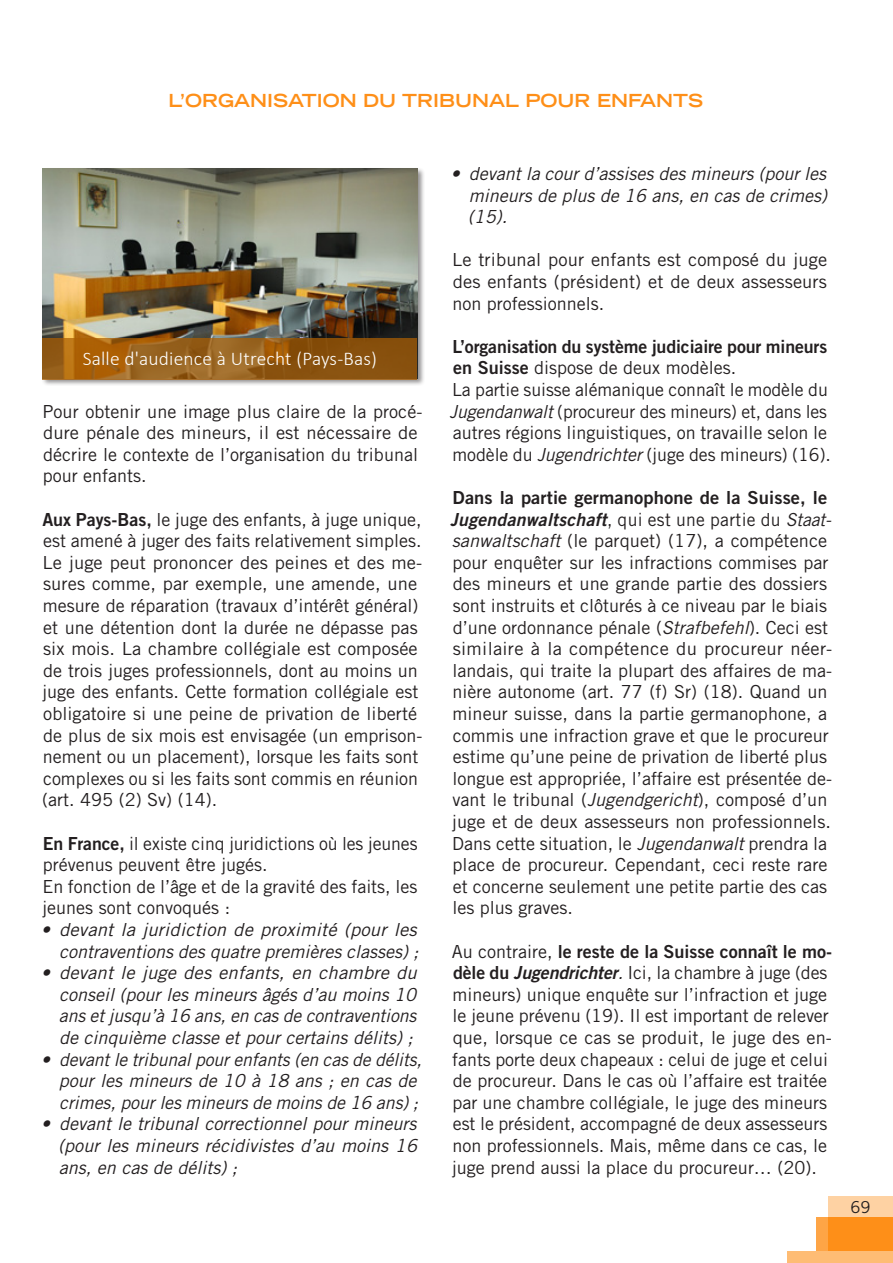
<style>
.page{position:relative;width:893px;height:1263px;background:#fff}
.page>*{position:absolute;margin:0;border:0;box-sizing:border-box;transform-origin:0 0}
.t1{font:300 19.5px "Calibri";letter-spacing:.01em;color:#fff}
.t2{font:18px/21.6px "Trade Gothic LT Std";color:#231f20}
.t3{font:italic 18px/21.6px "Trade Gothic LT Std";color:#231f20;text-align:justify}
.t4{font:18px "Trade Gothic LT Std Bd 2";color:#231f20}
.t5{font:18px "Trade Gothic LT Std Bd 2 Obl";letter-spacing:.02em;color:#231f20}
.t6{font:700 expanded 18px "Trade Gothic LT Std";color:#fe8f18}
.t7{font:16.5px "Trade Gothic LT Std";color:#231f20}
.s1{font-family:"Trade Gothic LT Std Bd 2"}
.s2{font-style:italic}
.s3{font-family:"Trade Gothic LT Std"}
.s4{font-family:"Trade Gothic LT Std";font-style:italic}
.s5{font-family:"Trade Gothic LT Std Bd 2 Obl"}
</style>
<div class="page">
<div style="left:828px;top:1196px;width:65px;height:67px;background:#fed2a3"></div>
<div style="left:828px;top:1217px;width:65px;height:46px;background:#fe8f18"></div>
<div style="left:817px;top:1217px;width:11px;height:46px;background:#fea546"></div>
<div style="left:788px;top:1251px;width:105px;height:12px;background:#febc74"></div>
<div style="left:41px;top:167px;width:384px;height:219px;background:#231f20;opacity:.5"></div>
<img style="left:43px;top:168px;width:374px;height:170px">
<svg style="left:43px;top:338px;width:374px;height:41px"></svg>
<p class="t6" style="left:168px;top:89px;width:32px">L’ORGANISATION</p>
<p class="t6" style="left:363px;top:89px;width:16px">DU</p>
<p class="t6" style="left:402px;top:89px;width:16px">TRIBUNAL</p>
<p class="t6" style="left:526px;top:89px;width:17px">POUR</p>
<p class="t6" style="left:597px;top:89px;width:16px">ENFANTS</p>
<p class="t1" style="left:83px;top:347px;width:296px">Salle d'audience à Utrecht (Pays-Bas)</p>
<p class="t2" style="left:43px;top:400px;width:381px">Pour obtenir une image plus claire de la procé&shy;dure pénale des mineurs, il est nécessaire de décrire le contexte de l’organisation du tribunal pour enfants.</p>
<p class="t2" style="left:42px;top:508px;width:382px"><span class="s1">Aux Pays-Bas,</span> le juge des enfants, à juge unique, est amené à juger des faits relativement simples.<br>Le juge peut prononcer des peines et des me&shy;sures comme, par exemple, une amende, une mesure de réparation (travaux d’intérêt général) et une détention dont la durée ne dépasse pas six mois. La chambre collégiale est composée de trois juges professionnels, dont au moins un juge des enfants. Cette formation collégiale est obligatoire si une peine de privation de liberté de plus de six mois est envisagée (un emprison&shy;nement ou un placement), lorsque les faits sont complexes ou si les faits sont commis en réunion (art. 495 (2) Sv) (14).</p>
<p class="t2" style="left:42px;top:832px;width:377px"><span class="s1">En France,</span> il existe cinq juridictions où les jeunes prévenus peuvent être jugés.<br>En fonction de l’âge et de la gravité des faits, les jeunes sont convoqués :</p>
<p class="t3" style="left:41px;top:919px;width:379px;text-align:right">• devant la juridiction de proximité (pour les contraventions des quatre premières classes) ;</p>
<p class="t3" style="left:59px;top:962px;width:359px;text-indent:-18px">• devant le juge des enfants, en chambre du conseil (pour les mineurs âgés d’au moins 10 ans et jusqu’à 16 ans, en cas de contraventions de cinquième classe et pour certains délits) ;</p>
<p class="t3" style="left:59px;top:1049px;width:365px;text-align:left;text-indent:-18px">• devant le tribunal pour enfants (en cas de délits, pour les mineurs de 10 à 18 ans ; en cas de crimes, pour les mineurs de moins de 16 ans) ;</p>
<p class="t3" style="left:58px;top:1113px;width:360px;text-indent:-17px">• devant le tribunal correctionnel pour mineurs (pour les mineurs récidivistes d’au moins 16 ans, en cas de délits) ;</p>
<p class="t3" style="left:468px;top:163px;width:361px;text-indent:-17px">• devant la cour d’assises des mineurs (pour les mineurs de plus de 16 ans, en cas de crimes) (15).</p>
<p class="t2" style="left:452px;top:249px;width:377px;text-align:justify">Le tribunal pour enfants est composé du juge des enfants (président) et de deux assesseurs non professionnels.</p>
<p class="t4" style="left:453px;top:335px;width:376px">L’organisation du système judiciaire pour mineurs</p>
<p class="t2" style="left:449px;top:357px;width:383px"><span class="s1">en Suisse</span> dispose de deux modèles.<br>La partie suisse alémanique connaît le modèle du <span class="s2">Jugendanwalt</span> (procureur des mineurs) et, dans les autres régions linguistiques, on travaille selon le modèle du <span class="s2">Jugendrichter</span> (juge des mineurs) (16).</p>
<p class="t4" style="left:453px;top:486px;width:376px">Dans la partie germanophone de la Suisse, le</p>
<p class="t5" style="left:450px;top:508px;width:383px">Jugendanwaltschaft<span class="s3">, qui est une partie du</span> <span class="s4">Staat-</span></p>
<p class="t2" style="left:452px;top:530px;width:382px"><span class="s2">sanwaltschaft</span> (le parquet) (17), a compétence pour enquêter sur les infractions commises par des mineurs et une grande partie des dossiers sont instruits et clôturés à ce niveau par le biais d’une ordonnance pénale (<span class="s2">Strafbefehl</span>). Ceci est similaire à la compétence du procureur néer&shy;landais, qui traite la plupart des affaires de ma&shy;nière autonome (art. 77 (f) Sr) (18). Quand un mineur suisse, dans la partie germanophone, a commis une infraction grave et que le procureur estime qu’une peine de privation de liberté plus longue est appropriée, l’affaire est présentée de&shy;vant le tribunal (<span class="s2">Jugendgericht</span>), composé d’un juge et de deux assesseurs non professionnels.<br>Dans cette situation, le <span class="s2">Jugendanwalt</span> prendra la place de procureur. Cependant, ceci reste rare et concerne seulement une petite partie des cas les plus graves.</p>
<p class="t4" style="left:452px;top:940px;width:382px"><span class="s3">Au contraire,</span> le reste de la Suisse connaît le mo-</p>
<p class="t2" style="left:452px;top:962px;width:381px"><span class="s1">dèle du</span> <span class="s5">Jugendrichter</span><span class="s2">.</span> Ici, la chambre à juge (des mineurs) unique enquête sur l’infraction et juge le jeune prévenu (19). Il est important de relever que, lorsque ce cas se produit, le juge des en&shy;fants porte deux chapeaux : celui de juge et celui de procureur. Dans le cas où l’affaire est traitée par une chambre collégiale, le juge des mineurs est le président, accompagné de deux assesseurs non professionnels. Mais, même dans ce cas, le juge prend aussi la place du procureur… (20).</p>
<p class="t7" style="left:850px;top:1197px;width:22px">69</p>
</div>
